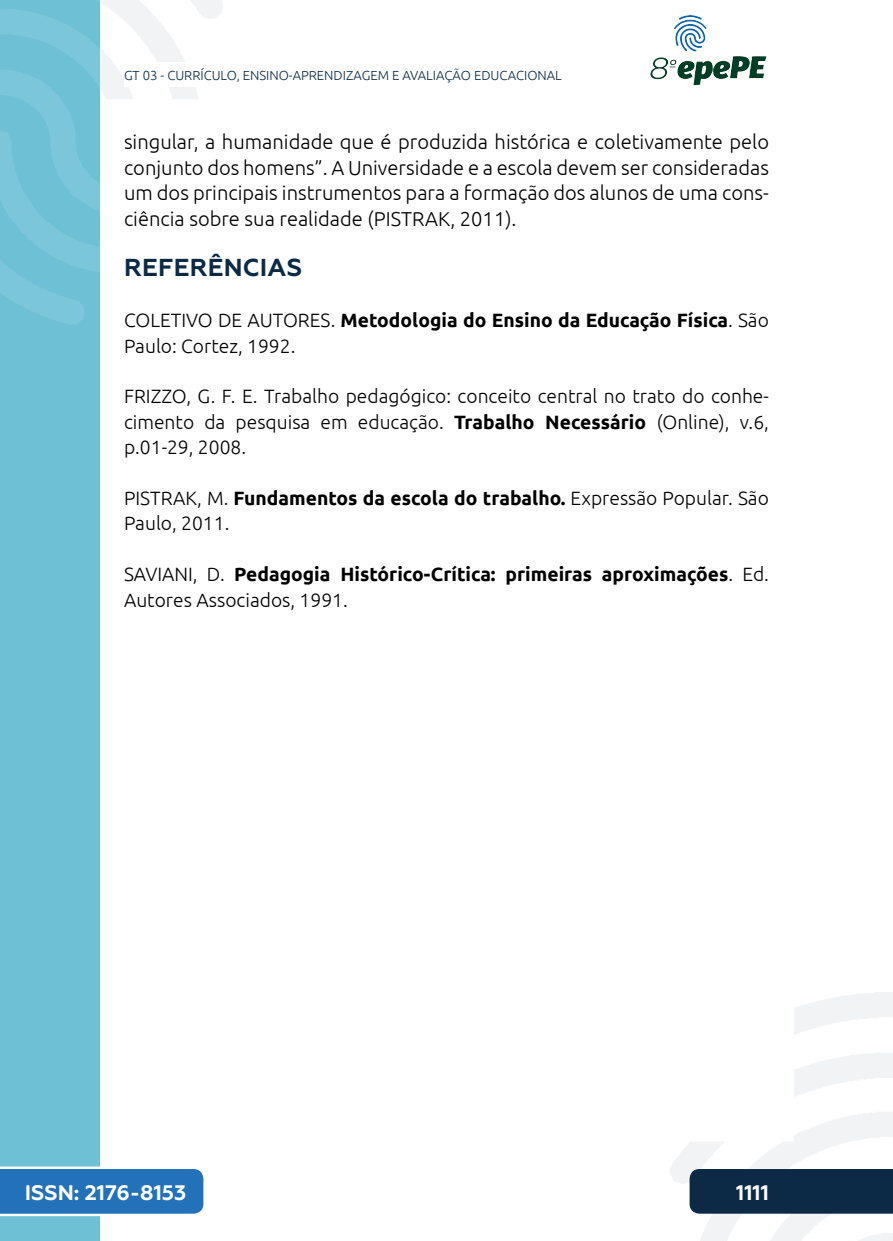
<style>
.page{position:relative;width:893px;height:1241px;background:#fff}
.page>*{position:absolute;margin:0;border:0;box-sizing:border-box;transform-origin:0 0}
._3_SUBTÍTULO{font:700 24.5px "Geometria";letter-spacing:.01em;color:#0c2a46}
.t1{font:700 21px "Geometria";color:#fff}
._5_CORPO{font:300 20.12px/25.4px "Ubuntu";color:#000;text-align:justify}
._11_REFERENCIAS{font:300 19.25px/25.4px "Ubuntu";color:#000}
._11_REFERENCIAS-2{font:700 19.25px/25.4px "Ubuntu";color:#000}
.t2{font:300 13.12px "Ubuntu";color:#0c2a46}
.s1{font-weight:700}
.s2{font-weight:300}
</style>
<div class="page">
<svg style="left:670px;top:992px;width:223px;height:248px"></svg>
<svg style="left:99px;top:0;width:124px;height:324px"></svg>
<img style="left:650px;top:15px;width:117px;height:71px">
<div style="left:0;top:0;width:99px;height:1240px;background:#6ec0d5"></div>
<svg style="left:0;top:0;width:99px;height:325px"></svg>
<svg style="left:0;top:1166px;width:203px;height:49px;background:#367dbf"></svg>
<div style="left:690px;top:1168px;width:203px;height:45px;background:#0c2a46"></div>
<div style="left:124px;top:62px;width:516px;height:25px;background:#fff"></div>
<p class="t2" style="left:124px;top:67px;width:439px">GT 03 - CURRÍCULO, ENSINO-APRENDIZAGEM E AVALIAÇÃO EDUCACIONAL</p>
<p class="_5_CORPO" style="left:124px;top:129px;width:646px">singular, a humanidade que é produzida histórica e coletivamente pelo conjunto dos homens”. A Universidade e a escola devem ser consideradas um dos principais instrumentos para a formação dos alunos de uma cons&shy;ciência sobre sua realidade (PISTRAK, 2011).</p>
<p class="_3_SUBTÍTULO" style="left:124px;top:253px;width:179px">REFERÊNCIAS</p>
<p class="_11_REFERENCIAS" style="left:124px;top:307px;width:646px">COLETIVO DE AUTORES. <span class="s1">Metodologia do Ensino da Educação Física</span>. São<br>Paulo: Cortez, 1992.</p>
<p class="_11_REFERENCIAS" style="left:124px;top:383px;width:646px;text-align:justify">FRIZZO, G. F. E. Trabalho pedagógico: conceito central no trato do conhe&shy;cimento da pesquisa em educação. <span class="s1">Trabalho Necessário</span> (Online), v.6, p.01-29, 2008.</p>
<p class="_11_REFERENCIAS" style="left:124px;top:485px;width:646px">PISTRAK, M. <span class="s1">Fundamentos da escola do trabalho.</span> Expressão Popular. São<br>Paulo, 2011.</p>
<p class="_11_REFERENCIAS-2" style="left:124px;top:561px;width:646px"><span class="s2">SAVIANI, D.</span> Pedagogia Histórico-Crítica: primeiras aproximações<span class="s2">. Ed.<br>Autores Associados, 1991.</span></p>
<p class="t1" style="left:25px;top:1179px;width:163px">ISSN: 2176-8153</p>
<p class="t1" style="left:736px;top:1179px;width:34px">1111</p>
</div>
